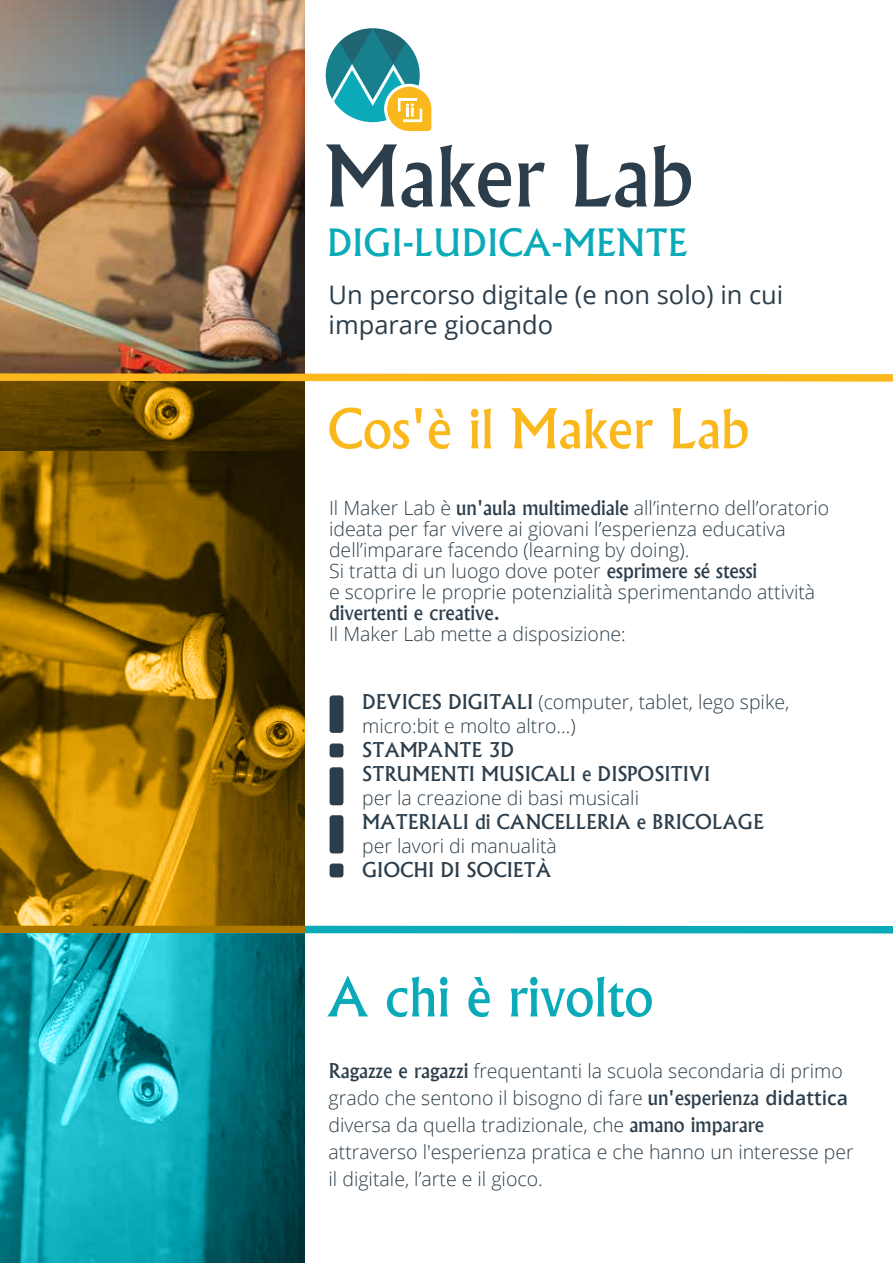
<style>
.page{position:relative;width:893px;height:1263px;background:#fff}
.page>*{position:absolute;margin:0;border:0;box-sizing:border-box;transform-origin:0 0}
.t1{font:500 81px "Albertus";color:#2c3e4b}
.t2{font:500 52.5px "Albertus";color:#fbb81d}
.t3{font:500 52.5px "Albertus";color:#0baab9}
.t4{font:500 36px "Albertus";color:#0baab9}
.t5{font:25.5px/30.6px "Open Sans";color:#2c3e4b}
.t6{font:300 19.5px/21px "Open Sans";color:#2c3e4b}
.t7{font:500 19.5px/24px "Albertus";color:#2c3e4b}
.s1{font-family:"Albertus";font-weight:500}
.s2{font-weight:600}
</style>
<div class="page">
<img style="left:0;top:0;width:305px;height:370px">
<svg style="left:326px;top:28px;width:105px;height:103px"></svg>
<svg style="left:0;top:370px;width:893px;height:12px"></svg>
<div style="left:0;top:926px;width:893px;height:7px;background:#0baab9"></div>
<svg style="left:0;top:378px;width:305px;height:555px;background:#805b03"></svg>
<svg style="left:0;top:933px;width:305px;height:330px;background:#1295a1"></svg>
<div style="left:330px;top:695px;width:13px;height:38px;background:#2c3e4b;border-radius:3px"></div>
<div style="left:330px;top:743px;width:13px;height:14px;background:#2c3e4b;border-radius:3px"></div>
<div style="left:330px;top:767px;width:13px;height:38px;background:#2c3e4b;border-radius:3px"></div>
<div style="left:330px;top:815px;width:13px;height:38px;background:#2c3e4b;border-radius:3px"></div>
<div style="left:330px;top:863px;width:13px;height:14px;background:#2c3e4b;border-radius:3px"></div>
<h1 class="t1" style="left:324px;top:126px;width:371px">Maker Lab</h1>
<h3 class="t4" style="left:327px;top:220px;width:362px">DIGI-LUDICA-MENTE</h3>
<h3 class="t5" style="left:329px;top:279px;width:456px">Un percorso digitale (e non solo) in cui imparare giocando</h3>
<h2 class="t2" style="left:327px;top:396px;width:424px">Cos'è il Maker Lab</h2>
<p class="t6" style="left:329px;top:497px;width:502px">Il Maker Lab è <span class="s1">un'aula multimediale</span> all’interno dell’oratorio ideata per far vivere ai giovani l’esperienza educativa dell’imparare facendo (learning by doing).<br>Si tratta di un luogo dove poter <span class="s1">esprimere sé stessi<br></span>e scoprire le proprie potenzialità sperimentando attività</p>
<p class="t7" style="left:329px;top:601px;width:172px">divertenti e creative.</p>
<p class="t6" style="left:329px;top:623px;width:298px">Il Maker Lab mette a disposizione:</p>
<p class="t6" style="left:362px;top:690px;width:429px;line-height:24px"><span class="s1">DEVICES DIGITALI</span> (computer, tablet, lego spike, micro:bit e molto altro…)</p>
<p class="t7" style="left:362px;top:738px;width:350px">STAMPANTE 3D<br>STRUMENTI MUSICALI e DISPOSITIVI</p>
<p class="t6" style="left:362px;top:787px;width:278px">per la creazione di basi musicali</p>
<p class="t7" style="left:362px;top:810px;width:403px">MATERIALI di CANCELLERIA e BRICOLAGE</p>
<p class="t6" style="left:362px;top:835px;width:196px">per lavori di manualità</p>
<p class="t7" style="left:362px;top:858px;width:191px">GIOCHI DI SOCIETÀ</p>
<h2 class="t3" style="left:327px;top:964px;width:328px">A chi è rivolto</h2>
<p class="t6" style="left:329px;top:1056px;width:527px;line-height:27px"><span class="s1">Ragazze e ragazzi</span> frequentanti la scuola secondaria di primo grado che sentono il bisogno di fare <span class="s1">un'esperienza</span> <span class="s2">didattica </span>diversa da quella tradizionale, che <span class="s1">amano imparare </span>attraverso l'esperienza pratica e che hanno un interesse per il digitale, l’arte e il gioco.</p>
</div>
